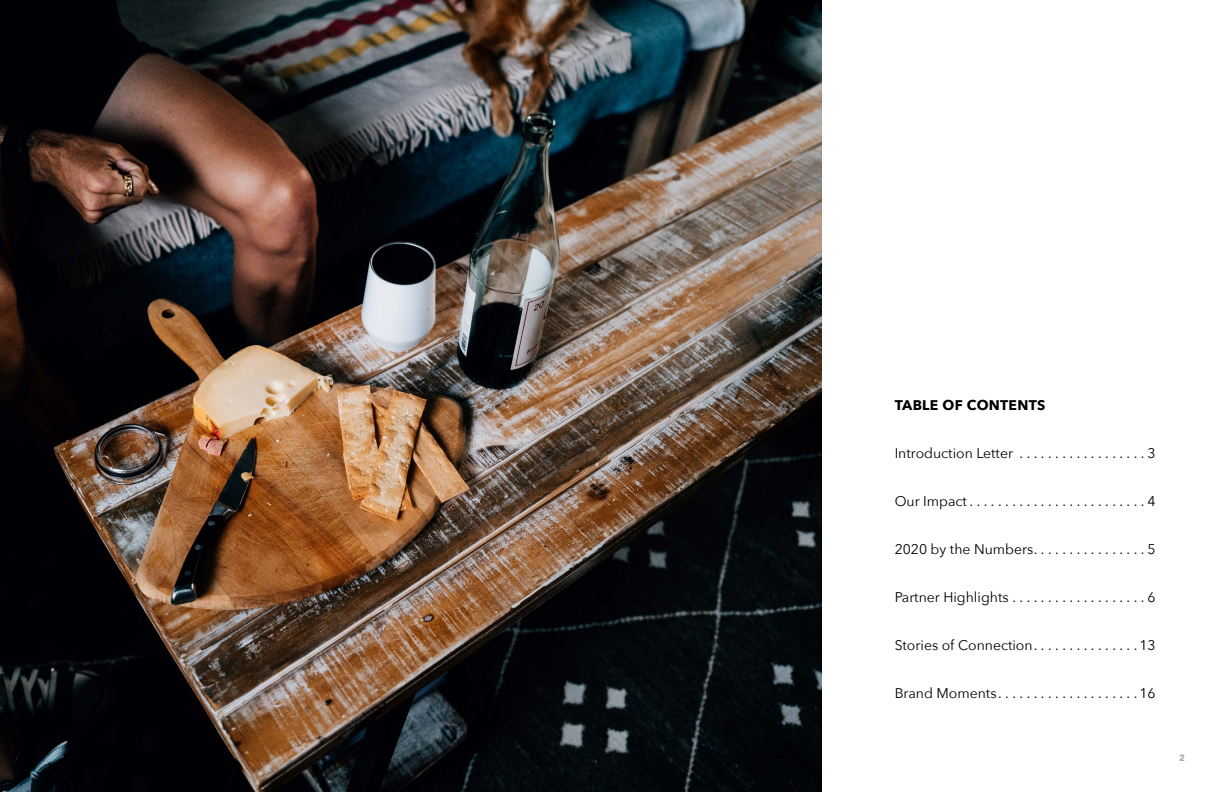
<style>
.page{position:relative;width:1224px;height:792px;background:#fff}
.page>*{position:absolute;margin:0;border:0;box-sizing:border-box;transform-origin:0 0}
.t1{font:14px "Avenir Next";color:#000}
.t2{font:700 14px "Avenir Next";letter-spacing:.02em;color:#000}
.t3{font:700 9px "Avenir Next";color:#a7a9ac}
</style>
<div class="page">
<img style="left:0;top:0;width:822px;height:792px">
<p class="t2" style="left:895px;top:393px;width:152px">TABLE OF CONTENTS</p>
<p class="t1" style="left:895px;top:441px;width:263px">Introduction Letter . . . . . . . . . . . . . . . . . 3</p>
<p class="t1" style="left:895px;top:489px;width:263px">Our Impact . . . . . . . . . . . . . . . . . . . . . . . . 4</p>
<p class="t1" style="left:895px;top:537px;width:263px">2020 by the Numbers . . . . . . . . . . . . . . . 5</p>
<p class="t1" style="left:895px;top:585px;width:263px">Partner Highlights . . . . . . . . . . . . . . . . . . 6</p>
<p class="t1" style="left:895px;top:633px;width:263px">Stories of Connection . . . . . . . . . . . . . . 13</p>
<p class="t1" style="left:895px;top:681px;width:263px">Brand Moments . . . . . . . . . . . . . . . . . . . 16</p>
<p class="t3" style="left:1179px;top:750px;width:7px">2</p>
</div>
